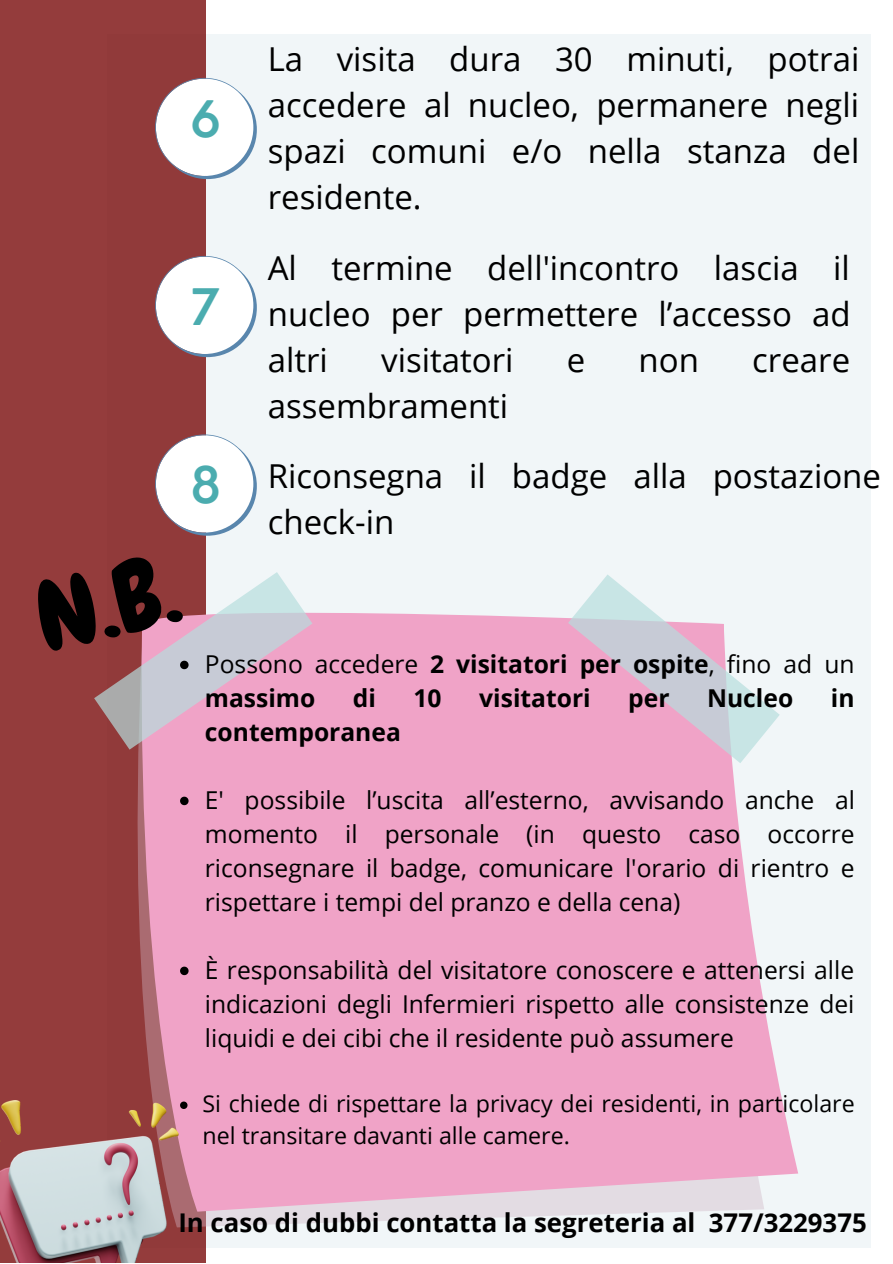
<style>
.page{position:relative;width:893px;height:1264px;background:#fff}
.page>*{position:absolute;margin:0;border:0;box-sizing:border-box;transform-origin:0 0}
.t1{font:97.8px "Chewy";color:#000}
.t2{font:600 49.05px "Nourd";color:#4bacaf}
.t3{font:33px/46px "Open Sans";color:#000;text-align:justify}
.t4{font:700 25.8px "Open Sans";color:#000}
.t5{font:24.6px/34px "Open Sans";color:#000;text-align:justify}
.t6{font:700 24.6px/34px "Open Sans";color:#000}
.t7{font:23.25px/31.8px "Open Sans";color:#000}
.s1{font-weight:400}
</style>
<div class="page">
<div style="left:107px;top:34px;width:763px;height:1213px;background:#f1f6f8"></div>
<div style="left:0;top:0;width:206px;height:1262px;background:#943c3c"></div>
<svg style="left:155px;top:256px;width:102px;height:101px"></svg>
<svg style="left:155px;top:434px;width:102px;height:101px"></svg>
<svg style="left:179px;top:1211px;width:519px;height:16px;fill:#e5dee5"></svg>
<svg style="left:137px;top:714px;width:661px;height:497px;fill:#f0a3c7"></svg>
<svg style="left:94px;top:572px;width:685px;height:191px;fill:#f0a3c7"></svg>
<img style="left:0;top:1100px;width:179px;height:162px">
<svg style="left:180px;top:660px;width:8px;height:9px"></svg>
<svg style="left:180px;top:796px;width:8px;height:9px"></svg>
<svg style="left:180px;top:966px;width:8px;height:9px"></svg>
<svg style="left:180px;top:1101px;width:7px;height:7px"></svg>
<svg style="left:155px;top:78px;width:102px;height:101px"></svg>
<h2 class="t2" style="left:190px;top:88px;width:33px">6</h2>
<h3 class="t3" style="left:268px;top:35px;width:593px">La visita dura 30 minuti, potrai accedere al nucleo, permanere negli spazi comuni e/o nella stanza del residente.</h3>
<h1 class="t1" style="left:22px;top:561px;width:145px;rotate:-14deg">N.B.</h1>
<h2 class="t2" style="left:191px;top:276px;width:32px">7</h2>
<h2 class="t2" style="left:190px;top:454px;width:33px">8</h2>
<h3 class="t3" style="left:268px;top:244px;width:584px">Al termine dell'incontro lascia il nucleo per permettere l’accesso ad altri</h3>
<h3 class="t3" style="left:381px;top:336px;width:134px">visitatori</h3>
<h3 class="t3" style="left:566px;top:336px;width:20px">e</h3>
<h3 class="t3" style="left:638px;top:336px;width:62px">non</h3>
<h3 class="t3" style="left:752px;top:336px;width:99px">creare</h3>
<h3 class="t3" style="left:268px;top:370px;width:614px;line-height:69.9px">assembramenti<br>Riconsegna il badge alla postazione</h3>
<h3 class="t3" style="left:268px;top:498px;width:128px">check-in</h3>
<p class="t6" style="left:205px;top:647px;width:651px"><span class="s1">Possono accedere</span> 2 visitatori per ospite<span class="s1">, fino ad un </span>massimo</p>
<p class="t6" style="left:353px;top:681px;width:25px">di</p>
<p class="t6" style="left:413px;top:681px;width:30px">10</p>
<p class="t6" style="left:479px;top:681px;width:113px">visitatori</p>
<p class="t6" style="left:628px;top:681px;width:43px">per</p>
<p class="t6" style="left:707px;top:681px;width:88px">Nucleo</p>
<p class="t6" style="left:830px;top:681px;width:25px">in</p>
<p class="t6" style="left:205px;top:715px;width:197px">contemporanea</p>
<p class="t5" style="left:205px;top:782px;width:651px">E' possibile l’uscita all’esterno, avvisando anche al momento il personale (in questo caso occorre riconsegnare il badge, comunicare l'orario di rientro e rispettare i tempi del pranzo e della cena)</p>
<p class="t5" style="left:205px;top:952px;width:651px">È responsabilità del visitatore conoscere e attenersi alle indicazioni degli Infermieri rispetto alle consistenze dei liquidi e dei cibi che il residente può assumere</p>
<p class="t7" style="left:202px;top:1087px;width:653px">Si chiede di rispettare la privacy dei residenti, in particolare nel transitare davanti alle camere.</p>
<p class="t4" style="left:178px;top:1204px;width:689px">In caso di dubbi contatta la segreteria al 377/3229375</p>
</div>
